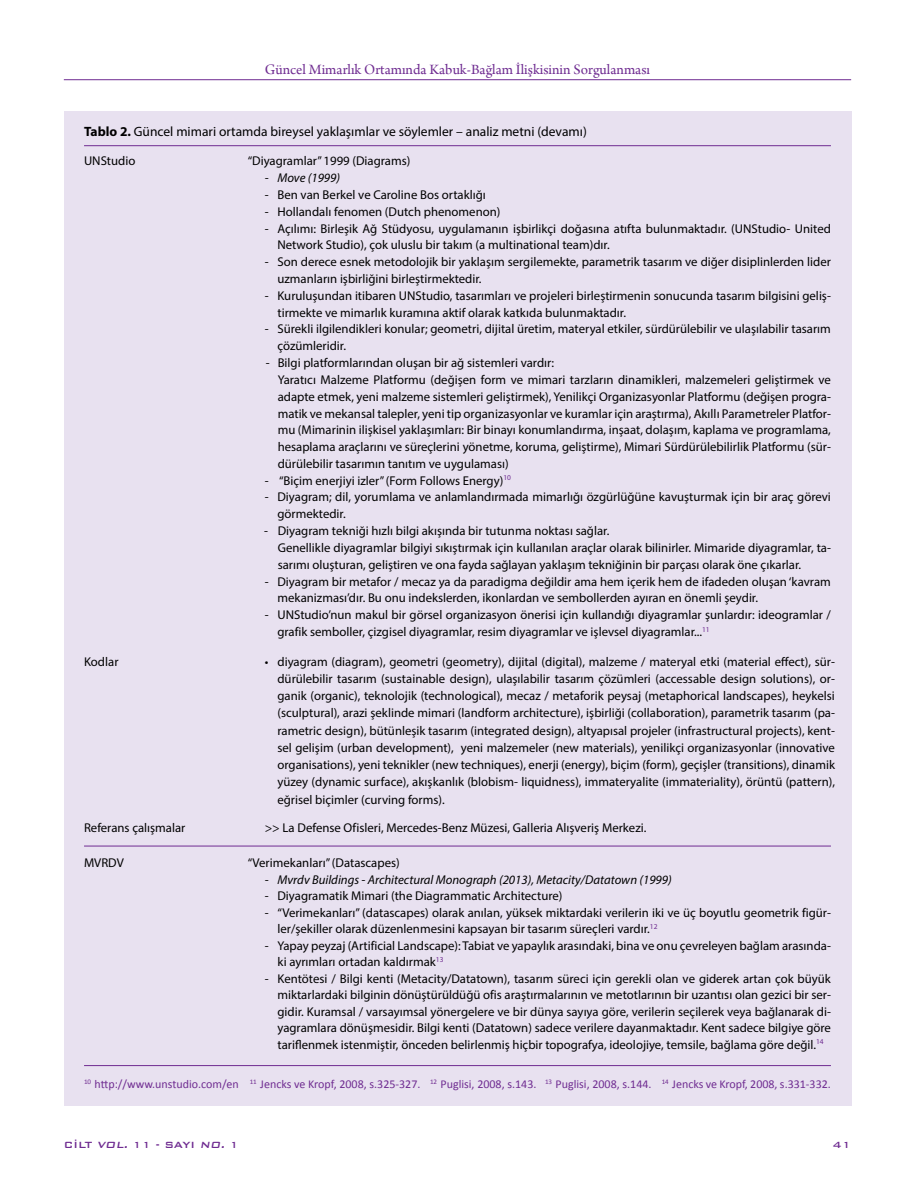
<style>
.page{position:relative;width:915px;height:1191px;background:#fff}
.page>*{position:absolute;margin:0;border:0;box-sizing:border-box;transform-origin:0 0}
.t1{font:15px "Arno Pro";color:#6f2c91}
.t2{font:13.5px "Myriad Pro";color:#000}
.t3{font:12.75px/16.8px "Myriad Pro";color:#000}
.t4{font:italic 12.75px "Myriad Pro";color:#000}
.t5{font:12px "Calibri";color:#6f2c91}
.t6{font:500 12px "Bank Gothic BT";color:#6f2c91}
.s1{font-weight:700}
.s2{font-style:italic}
</style>
<div class="page">
<hr style="left:64px;top:79px;width:786px;height:1px;background:#6f2c91">
<div style="left:64px;top:111px;width:786px;height:994px;background:#e8e1f0"></div>
<hr style="left:84px;top:145px;width:746px;height:1px;background:#6f2c91">
<hr style="left:84px;top:845px;width:746px;height:1px;background:#6f2c91">
<hr style="left:84px;top:1065px;width:746px;height:1px;background:#6f2c91">
<p class="t1" style="left:265px;top:61px;width:386px">Güncel Mimarlık Ortamında Kabuk-Bağlam İlişkisinin Sorgulanması</p>
<p class="t2" style="left:84px;top:123px;width:504px"><span class="s1">Tablo 2.</span> Güncel mimari ortamda bireysel yaklaşımlar ve söylemler – analiz metni (devamı)</p>
<p class="t3" style="left:247px;top:152px;width:164px">“Diyagramlar” 1999 (Diagrams)</p>
<p class="t4" style="left:264px;top:170px;width:77px">- Move (1999)</p>
<p class="t3" style="left:264px;top:186px;width:223px">- Ben van Berkel ve Caroline Bos ortaklığı</p>
<p class="t3" style="left:264px;top:203px;width:237px">- Hollandalı fenomen (Dutch phenomenon)</p>
<p class="t3" style="left:277px;top:220px;width:554px;text-indent:-13px">- Açılımı: Birleşik Ağ Stüdyosu, uygulamanın işbirlikçi doğasına atıfta bulunmaktadır. (UNStudio- United<br>Network Studio), çok uluslu bir takım (a multinational team)dır.</p>
<p class="t3" style="left:277px;top:253px;width:554px;text-indent:-13px">- Son derece esnek metodolojik bir yaklaşım sergilemekte, parametrik tasarım ve diğer disiplinlerden lider uzmanların işbirliğini birleştirmektedir.</p>
<p class="t3" style="left:277px;top:287px;width:554px;text-indent:-13px">- Kuruluşundan itibaren UNStudio, tasarımları ve projeleri birleştirmenin sonucunda tasarım bilgisini geliş&shy;tirmekte ve mimarlık kuramına aktif olarak katkıda bulunmaktadır.</p>
<p class="t3" style="left:277px;top:320px;width:554px;text-indent:-13px">- Sürekli ilgilendikleri konular; geometri, dijital üretim, materyal etkiler, sürdürülebilir ve ulaşılabilir tasarım çözümleridir.</p>
<p class="t3" style="left:277px;top:354px;width:554px;text-indent:-12px">- Bilgi platformlarından oluşan bir ağ sistemleri vardır:<br>Yaratıcı Malzeme Platformu (değişen form ve mimari tarzların dinamikleri, malzemeleri geliştirmek ve adapte etmek, yeni malzeme sistemleri geliştirmek), Yenilikçi Organizasyonlar Platformu (değişen progra&shy;matik ve mekansal talepler, yeni tip organizasyonlar ve kuramlar için araştırma), Akıllı Parametreler Platfor&shy;mu (Mimarinin ilişkisel yaklaşımları: Bir binayı konumlandırma, inşaat, dolaşım, kaplama ve programlama, hesaplama araçlarını ve süreçlerini yönetme, koruma, geliştirme), Mimari Sürdürülebilirlik Platformu (sür&shy;dürülebilir tasarımın tanıtım ve uygulaması)</p>
<p class="t3" style="left:264px;top:472px;width:248px">- “Biçim enerjiyi izler” (Form Follows Energy)<sup>10</sup></p>
<p class="t3" style="left:277px;top:488px;width:554px;text-indent:-13px">- Diyagram; dil, yorumlama ve anlamlandırmada mimarlığı özgürlüğüne kavuşturmak için bir araç görevi görmektedir.</p>
<p class="t3" style="left:277px;top:522px;width:554px;text-indent:-14px">- Diyagram tekniği hızlı bilgi akışında bir tutunma noktası sağlar.<br>Genellikle diyagramlar bilgiyi sıkıştırmak için kullanılan araçlar olarak bilinirler. Mimaride diyagramlar, ta&shy;sarımı oluşturan, geliştiren ve ona fayda sağlayan yaklaşım tekniğinin bir parçası olarak öne çıkarlar.</p>
<p class="t3" style="left:277px;top:572px;width:554px;text-indent:-13px">- Diyagram bir metafor / mecaz ya da paradigma değildir ama hem içerik hem de ifadeden oluşan ‘kavram mekanizması’dır. Bu onu indekslerden, ikonlardan ve sembollerden ayıran en önemli şeydir.</p>
<p class="t3" style="left:277px;top:606px;width:555px;text-indent:-13px">- UNStudio’nun makul bir görsel organizasyon önerisi için kullandığı diyagramlar şunlardır: ideogramlar / grafik semboller, çizgisel diyagramlar, resim diyagramlar ve işlevsel diyagramlar...<sup>11</sup></p>
<p class="t3" style="left:84px;top:152px;width:53px">UNStudio</p>
<p class="t3" style="left:84px;top:653px;width:36px">Kodlar</p>
<p class="t3" style="left:277px;top:652px;width:559px;line-height:17.2px;text-align:justify;text-indent:-13px">• diyagram (diagram), geometri (geometry), dijital (digital), malzeme / materyal etki (material effect), sür&shy;dürülebilir tasarım (sustainable design), ulaşılabilir tasarım çözümleri (accessable design solutions), or&shy;ganik (organic), teknolojik (technological), mecaz / metaforik peysaj (metaphorical landscapes), heykelsi (sculptural), arazi şeklinde mimari (landform architecture), işbirliği (collaboration), parametrik tasarım (pa&shy;rametric design), bütünleşik tasarım (integrated design), altyapısal projeler (infrastructural projects), kent&shy;sel gelişim (urban development), yeni malzemeler (new materials), yenilikçi organizasyonlar (innovative organisations), yeni teknikler (new techniques), enerji (energy), biçim (form), geçişler (transitions), dinamik yüzey (dynamic surface), akışkanlık (blobism- liquidness), immateryalite (immateriality), örüntü (pattern), eğrisel biçimler (curving forms).</p>
<p class="t3" style="left:264px;top:819px;width:383px">&gt;&gt; La Defense Ofisleri, Mercedes-Benz Müzesi, Galleria Alışveriş Merkezi.</p>
<p class="t3" style="left:84px;top:819px;width:103px">Referans çalışmalar</p>
<p class="t3" style="left:84px;top:854px;width:41px">MVRDV</p>
<p class="t3" style="left:247px;top:854px;width:153px">“Verimekanları” (Datascapes)</p>
<p class="t4" style="left:264px;top:871px;width:408px">- Mvrdv Buildings - Architectural Monograph (2013), Metacity/Datatown (1999)</p>
<p class="t3" style="left:264px;top:887px;width:299px">- Diyagramatik Mimari (the Diagrammatic Architecture)</p>
<p class="t3" style="left:277px;top:904px;width:554px;text-indent:-13px">- “Verimekanları” (datascapes) olarak anılan, yüksek miktardaki verilerin iki ve üç boyutlu geometrik figür&shy;ler/şekiller olarak düzenlenmesini kapsayan bir tasarım süreçleri vardır.<sup>12</sup></p>
<p class="t3" style="left:277px;top:937px;width:554px;text-indent:-13px">- Yapay peyzaj (Artificial Landscape): Tabiat ve yapaylık arasındaki, bina ve onu çevreleyen bağlam arasında&shy;ki ayrımları ortadan kaldırmak<sup>13</sup></p>
<p class="t3" style="left:277px;top:970px;width:555px;text-align:justify;text-indent:-13px">- Kentötesi / Bilgi kenti (Metacity/Datatown), tasarım süreci için gerekli olan ve giderek artan çok büyük miktarlardaki bilginin dönüştürüldüğü ofis araştırmalarının ve metotlarının bir uzantısı olan gezici bir ser&shy;gidir. Kuramsal / varsayımsal yönergelere ve bir dünya sayıya göre, verilerin seçilerek veya bağlanarak di&shy;yagramlara dönüşmesidir. Bilgi kenti (Datatown) sadece verilere dayanmaktadır. Kent sadece bilgiye göre tariflenmek istenmiştir, önceden belirlenmiş hiçbir topografya, ideolojiye, temsile, bağlama göre değil.<sup>14</sup></p>
<p class="t5" style="left:84px;top:1076px;width:748px"><sup>10</sup> http://www.unstudio.com/en <sup>11</sup> Jencks ve Kropf, 2008, s.325-327. <sup>12</sup> Puglisi, 2008, s.143. <sup>13</sup> Puglisi, 2008, s.144. <sup>14</sup> Jencks ve Kropf, 2008, s.331-332.</p>
<p class="t6" style="left:64px;top:1138px;width:176px">CİLT <span class="s2">VOL.</span> 11 - SAYI <span class="s2">NO.</span> 1</p>
<p class="t6" style="left:832px;top:1138px;width:20px">41</p>
</div>
